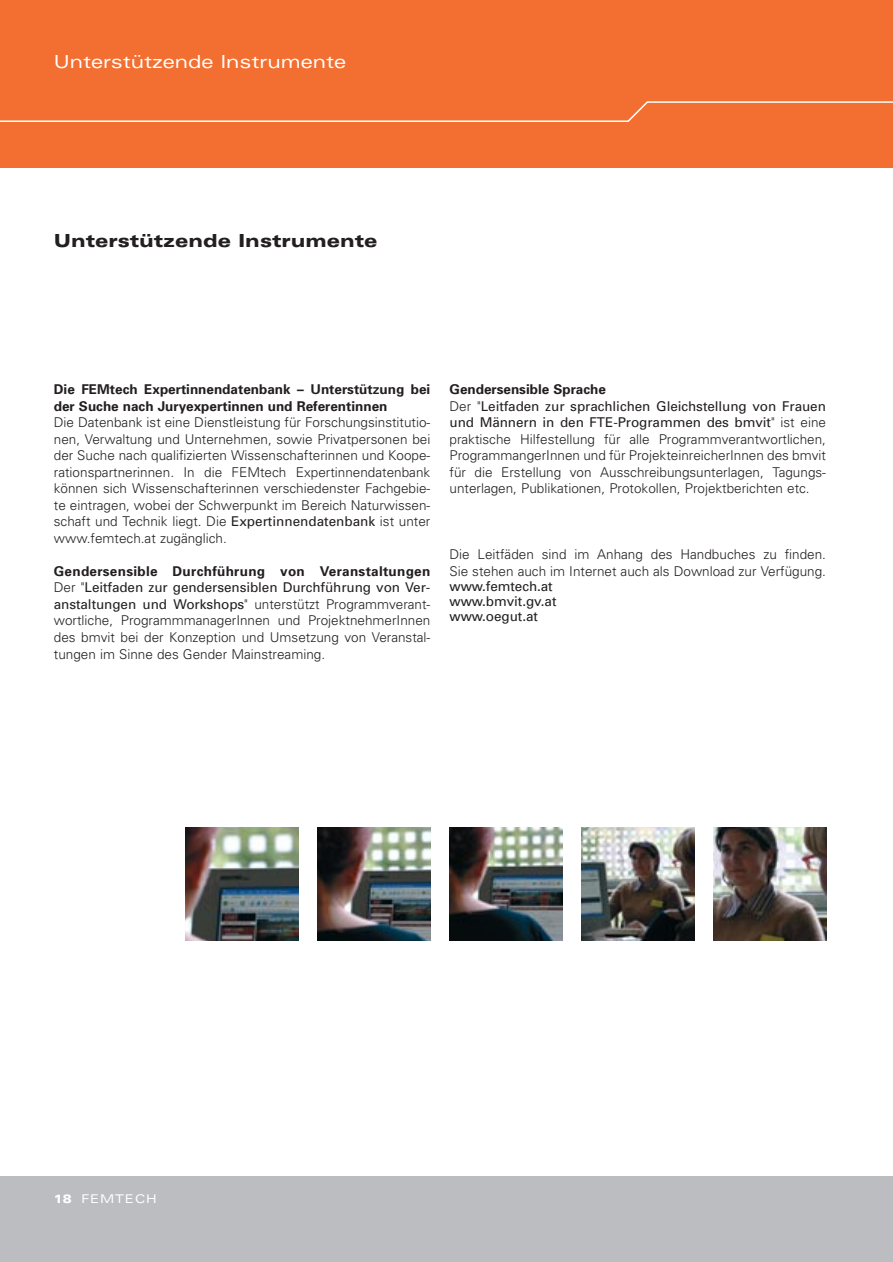
<style>
.page{position:relative;width:893px;height:1262px;background:#fff}
.page>*{position:absolute;margin:0;border:0;box-sizing:border-box;transform-origin:0 0}
.t1{font:expanded 18px "Univers";color:#fff}
.t2{font:900 expanded 18px "Univers";color:#231f20}
.t3{font:300 13.5px/16.5px "Univers";color:#231f20;text-align:justify}
.t4{font:700 13.5px/16.5px "Univers";color:#231f20}
.t5{font:13.5px/15px "Univers";letter-spacing:-.005em;color:#231f20}
.t6{font:expanded 12px "Univers";letter-spacing:.075em;color:#fff}
.s1{font-weight:400}
.s2{font-weight:700}
.s3{font-weight:900}
</style>
<div class="page">
<div style="left:0;top:1176px;width:892px;height:85px;background:#bbbdc0"></div>
<div style="left:0;top:0;width:892px;height:168px;background:#f36f31"></div>
<svg style="left:0;top:101px;width:892px;height:21px"></svg>
<img style="left:186px;top:827px;width:112px;height:113px">
<img style="left:581px;top:827px;width:113px;height:113px">
<img style="left:713px;top:827px;width:113px;height:113px">
<img style="left:317px;top:827px;width:113px;height:113px">
<img style="left:449px;top:827px;width:113px;height:113px">
<h1 class="t1" style="left:54px;top:55px;width:294px">Unterstützende Instrumente</h1>
<h1 class="t2" style="left:54px;top:234px;width:325px">Unterstützende Instrumente</h1>
<p class="t4" style="left:54px;top:382px;width:378px">Die FEMtech Expertinnendatenbank – Unterstützung bei der Suche nach Juryexpertinnen und Referentinnen</p>
<p class="t3" style="left:54px;top:415px;width:378px">Die Datenbank ist eine Dienstleistung für Forschungsinstitutio&shy;nen, Verwaltung und Unternehmen, sowie Privatpersonen bei der Suche nach qualifizierten Wissenschafterinnen und Koope&shy;rationspartnerinnen. In die FEMtech Expertinnendatenbank können sich Wissenschafterinnen verschiedenster Fachgebie&shy;te eintragen, wobei der Schwerpunkt im Bereich Naturwissen&shy;schaft und Technik liegt. Die <span class="s1">Expertinnendatenbank</span> ist unter www.femtech.at zugänglich.</p>
<p class="t3" style="left:54px;top:564px;width:378px"><span class="s2">Gendersensible Durchführung von Veranstaltungen </span>Der "<span class="s1">Leitfaden zur gendersensiblen Durchführung von Ver&shy;anstaltungen und Workshops</span>" unterstützt Programmverant&shy;wortliche, ProgrammmanagerInnen und ProjektnehmerInnen des bmvit bei der Konzeption und Umsetzung von Veranstal&shy;tungen im Sinne des Gender Mainstreaming.</p>
<p class="t3" style="left:449px;top:382px;width:378px;text-align:left"><span class="s2">Gendersensible Sprache<br></span>Der "<span class="s1">Leitfaden zur sprachlichen Gleichstellung von Frauen und Männern in den FTE-Programmen des bmvit</span>" ist eine praktische Hilfestellung für alle Programmverantwortlichen, ProgrammangerInnen und für ProjekteinreicherInnen des bmvit für die Erstellung von Ausschreibungsunterlagen, Tagungs&shy;unterlagen, Publikationen, Protokollen, Projektberichten etc.</p>
<p class="t3" style="left:449px;top:547px;width:378px">Die Leitfäden sind im Anhang des Handbuches zu finden.<br>Sie stehen auch im Internet auch als Download zur Verfügung.</p>
<p class="t5" style="left:449px;top:580px;width:108px">www.femtech.at www.bmvit.gv.at www.oegut.at</p>
<p class="t6" style="left:54px;top:1194px;width:105px"><span class="s3">18</span> FEMTECH</p>
</div>
